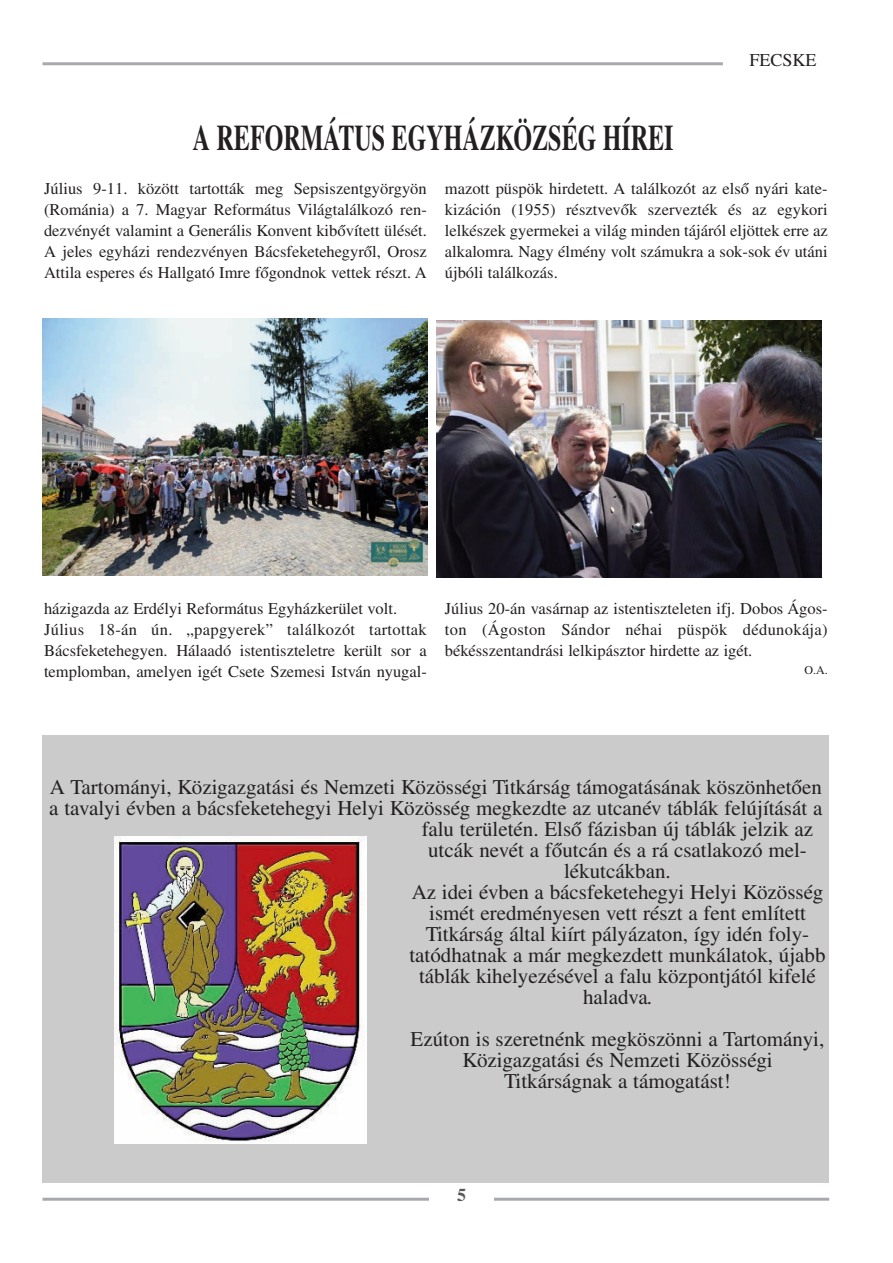
<style>
.page{position:relative;width:893px;height:1263px;background:#fff}
.page>*{position:absolute;margin:0;border:0;box-sizing:border-box;transform-origin:0 0}
.t1{font:700 36px "Times CE";color:#231f20;scale:.67 1}
.t2{font:21px/21px "Times CE";color:#231f20;text-align:center}
.t3{font:18px "Times CE";color:#231f20}
.t4{font:700 18px "Times CE";color:#57585a}
.t5{font:16.5px/21px "Times CE";color:#231f20;text-align:justify}
.t6{font:12px "Times CE";color:#231f20}
</style>
<div class="page">
<hr style="left:43px;top:1198px;width:786px;height:3px;background:#a8a9ad">
<div style="left:429px;top:1184px;width:65px;height:25px;background:#fff"></div>
<hr style="left:43px;top:62px;width:680px;height:3px;background:#a8a9ad">
<img style="left:43px;top:319px;width:385px;height:257px">
<img style="left:436px;top:320px;width:386px;height:257px">
<div style="left:43px;top:736px;width:786px;height:447px;background:#cbcbcb"></div>
<img style="left:114px;top:837px;width:253px;height:307px">
<h1 class="t1" style="left:193px;top:126px;width:719px">A REFORMÁTUS EGYHÁZKÖZSÉG HÍREI</h1>
<p class="t3" style="left:749px;top:54px;width:69px">FECSKE</p>
<p class="t5" style="left:44px;top:180px;width:384px">Július 9-11. között tartották meg Sepsiszentgyörgyön (Románia) a 7. Magyar Református Világtalálkozó ren&shy;dezvényét valamint a Generális Konvent kibővített ülését.<br>A jeles egyházi rendezvényen Bácsfeketehegyről, Orosz Attila esperes és Hallgató Imre főgondnok vettek részt. A</p>
<p class="t5" style="left:445px;top:180px;width:384px">mazott püspök hirdetett. A találkozót az első nyári kate&shy;kizáción (1955) résztvevők szervezték és az egykori lelkészek gyermekei a világ minden tájáról eljöttek erre az alkalomra. Nagy élmény volt számukra a sok-sok év utáni újbóli találkozás.</p>
<p class="t5" style="left:44px;top:600px;width:384px;text-align:left">házigazda az Erdélyi Református Egyházkerület volt.<br>Július 18-án ún. „papgyerek” találkozót tartottak Bácsfeketehegyen. Hálaadó istentiszteletre került sor a templomban, amelyen igét Csete Szemesi István nyugal-</p>
<p class="t5" style="left:445px;top:600px;width:384px">Július 20-án vasárnap az istentiszteleten ifj. Dobos Ágos&shy;ton (Ágoston Sándor néhai püspök dédunokája) békésszentandrási lelkipásztor hirdette az igét.</p>
<p class="t6" style="left:804px;top:666px;width:25px">O.A.</p>
<p class="t2" style="left:50px;top:778px;width:773px">A Tartományi, Közigazgatási és Nemzeti Közösségi Titkárság támogatásának köszönhetően</p>
<p class="t2" style="left:49px;top:799px;width:775px">a tavalyi évben a bácsfeketehegyi Helyi Közösség megkezdte az utcanév táblák felújítását a</p>
<p class="t2" style="left:422px;top:820px;width:393px">falu területén. Első fázisban új táblák jelzik az</p>
<p class="t2" style="left:428px;top:841px;width:380px">utcák nevét a főutcán és a rá csatlakozó mel-</p>
<p class="t2" style="left:564px;top:862px;width:108px">lékutcákban.</p>
<p class="t2" style="left:412px;top:883px;width:413px">Az idei évben a bácsfeketehegyi Helyi Közösség</p>
<p class="t2" style="left:429px;top:904px;width:378px">ismét eredményesen vett részt a fent említett</p>
<p class="t2" style="left:426px;top:925px;width:385px">Titkárság által kiírt pályázaton, így idén foly-</p>
<p class="t2" style="left:409px;top:946px;width:418px">tatódhatnak a már megkezdett munkálatok, újabb</p>
<p class="t2" style="left:419px;top:967px;width:398px">táblák kihelyezésével a falu központjától kifelé</p>
<p class="t2" style="left:583px;top:988px;width:70px">haladva.</p>
<p class="t2" style="left:411px;top:1030px;width:415px">Ezúton is szeretnénk megköszönni a Tartományi,<br>Közigazgatási és Nemzeti Közösségi<br>Titkárságnak a támogatást!</p>
<p class="t4" style="left:457px;top:1189px;width:10px">5</p>
</div>
